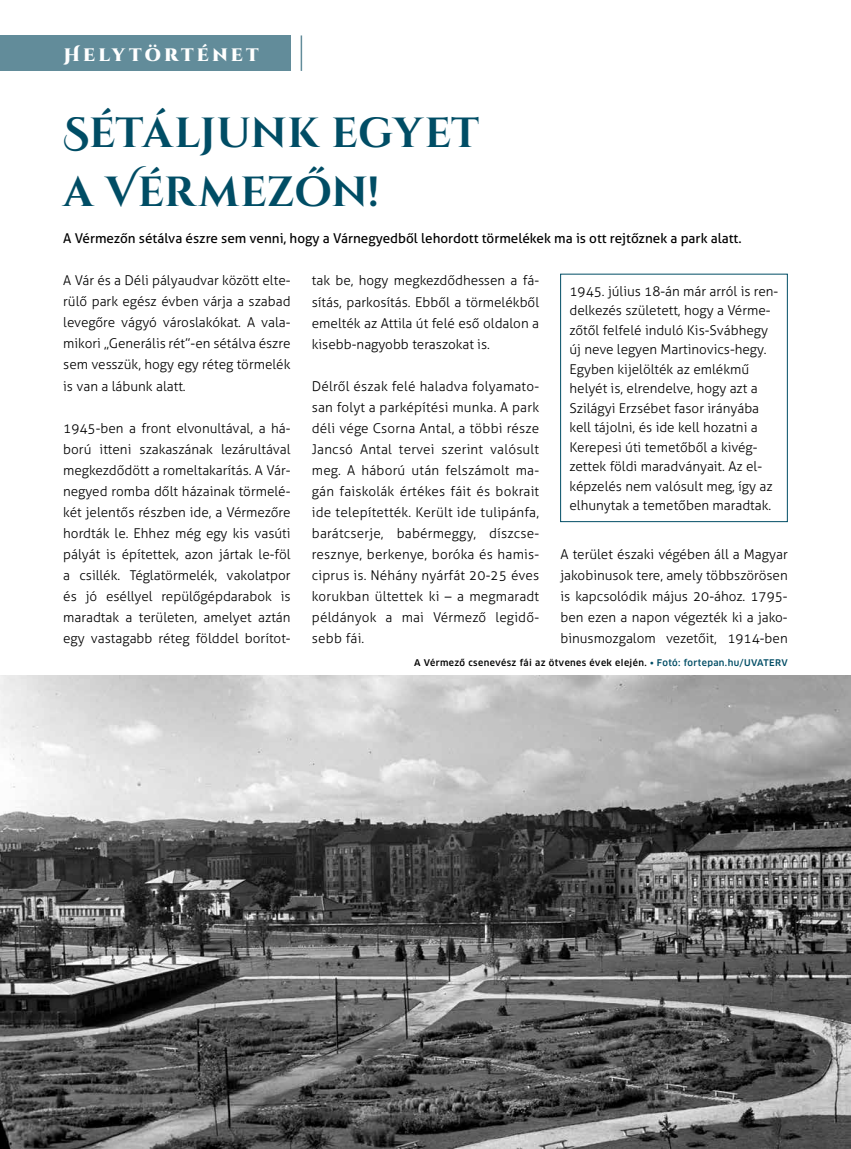
<style>
.page{position:relative;width:851px;height:1149px;background:#fff}
.page>*{position:absolute;margin:0;border:0;box-sizing:border-box;transform-origin:0 0}
.t1{font:700 42px/58.5px "Cinzel Decorative";color:#004d65}
.t2{font:900 18px "Cinzel Decorative";letter-spacing:.18em;color:#fff}
.t3{font:300 13.5px/21px "Aller";color:#000;text-align:justify}
.t4{font:13.5px "Aller";color:#000}
.t5{font:500 9px "Clan Pro";letter-spacing:.04em;color:#000}
.s1{color:#004d65}
</style>
<div class="page">
<hr style="left:300px;top:35px;width:2px;height:36px;background:#628c9a">
<div style="left:0;top:35px;width:291px;height:36px;background:#628c9a"></div>
<div style="left:560px;top:274px;width:227px;height:248px;border:1px solid #004d65"></div>
<img style="left:0;top:675px;width:850px;height:473px">
<h2 class="t2" style="left:64px;top:43px;width:196px">Helytörténet</h2>
<h1 class="t1" style="left:63px;top:105px;width:417px">Sétáljunk egyet a Vérmezőn!</h1>
<p class="t4" style="left:63px;top:230px;width:679px">A Vérmezőn sétálva észre sem venni, hogy a Várnegyedből lehordott törmelékek ma is ott rejtőznek a park alatt.</p>
<p class="t3" style="left:63px;top:270px;width:229px">A Vár és a Déli pályaudvar között elte&shy;rülő park egész évben várja a szabad levegőre vágyó városlakókat. A vala&shy;mikori „Generális rét”-en sétálva észre sem vesszük, hogy egy réteg törmelék is van a lábunk alatt.</p>
<p class="t3" style="left:63px;top:417px;width:229px">1945-ben a front elvonultával, a há&shy;ború itteni szakaszának lezárultával megkezdődött a romeltakarítás. A Vár&shy;negyed romba dőlt házainak törmelé&shy;két jelentős részben ide, a Vérmezőre hordták le. Ehhez még egy kis vasúti pályát is építettek, azon jártak le-föl a csillék. Téglatörmelék, vakolatpor és jó eséllyel repülőgépdarabok is maradtak a területen, amelyet aztán egy vastagabb réteg földdel borítot-</p>
<p class="t3" style="left:312px;top:270px;width:229px">tak be, hogy megkezdődhessen a fá&shy;sítás, parkosítás. Ebből a törmelékből emelték az Attila út felé eső oldalon a kisebb-nagyobb teraszokat is.</p>
<p class="t3" style="left:312px;top:375px;width:229px">Délről észak felé haladva folyamato&shy;san folyt a parképítési munka. A park déli vége Csorna Antal, a többi része Jancsó Antal tervei szerint valósult meg. A háború után felszámolt ma&shy;gán faiskolák értékes fáit és bokrait ide telepítették. Került ide tulipánfa, barátcserje, babérmeggy, díszcse&shy;resznye, berkenye, boróka és hamis&shy;ciprus is. Néhány nyárfát 20-25 éves korukban ültettek ki – a megmaradt példányok a mai Vérmező legidő&shy;sebb fái.</p>
<p class="t3" style="left:569px;top:281px;width:210px;line-height:19.5px;text-align:left">1945. július 18-án már arról is ren&shy;delkezés született, hogy a Vérme&shy;zőtől felfelé induló Kis-Svábhegy új neve legyen Martinovics-hegy.<br>Egyben kijelölték az emlékmű helyét is, elrendelve, hogy azt a Szilágyi Erzsébet fasor irányába kell tájolni, és ide kell hozatni a Kerepesi úti temetőből a kivég&shy;zettek földi maradványait. Az el&shy;képzelés nem valósult meg, így az elhunytak a temetőben maradtak.</p>
<p class="t3" style="left:560px;top:543px;width:229px">A terület északi végében áll a Magyar jakobinusok tere, amely többszörösen is kapcsolódik május 20-ához. 1795- ben ezen a napon végezték ki a jako&shy;binusmozgalom vezetőit, 1914-ben</p>
<p class="t5" style="left:414px;top:657px;width:375px">A Vérmező csenevész fái az ötvenes évek elején. <span class="s1">• Fotó: fortepan.hu/UVATERV</span></p>
</div>
